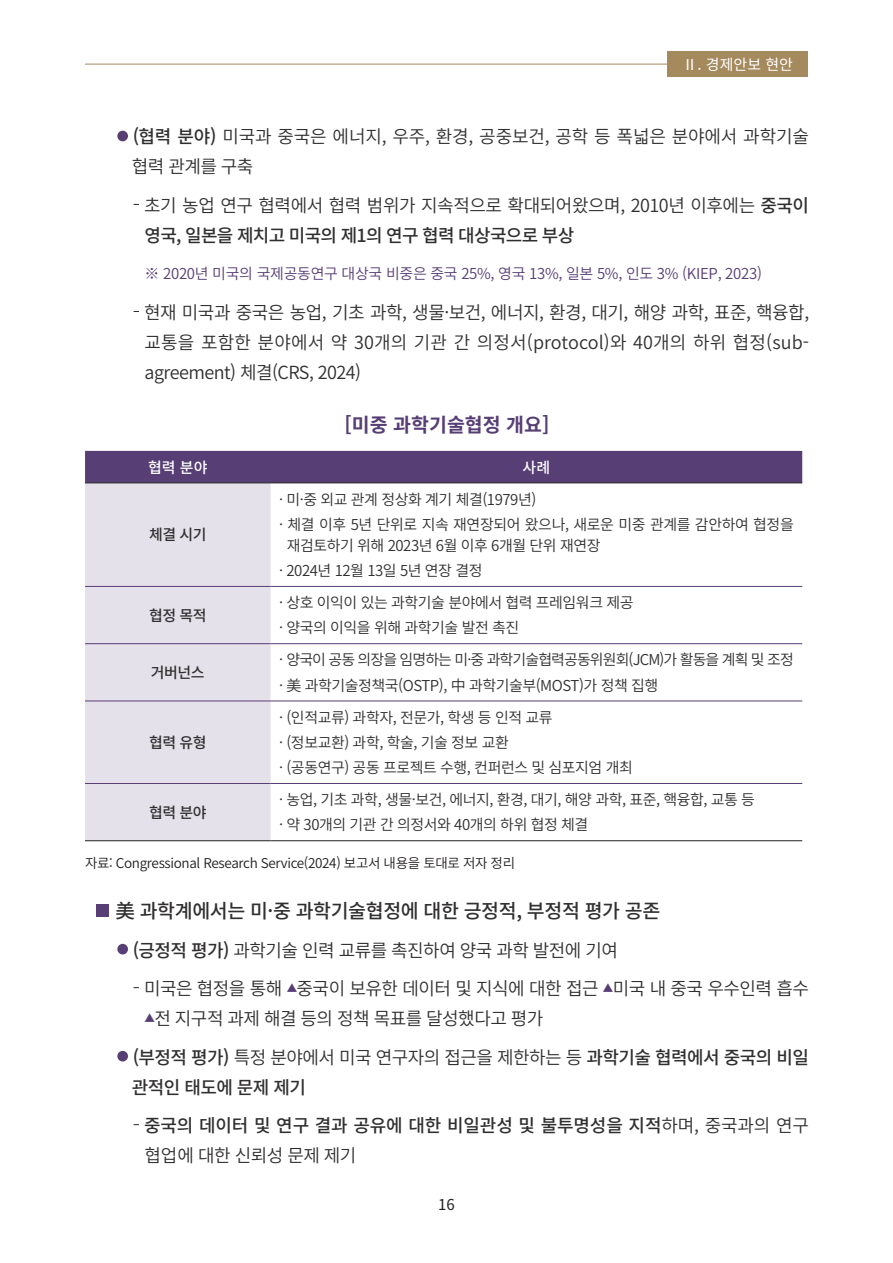
<style>
.page{position:relative;width:893px;height:1263px;background:#fff}
.page>*{position:absolute;margin:0;border:0;box-sizing:border-box;transform-origin:0 0}
.네모_글씨{font:500 19.5px "Noto Sans CJ Kkr";letter-spacing:-.02em;color:#312f30}
.그림설명{font:700 19.5px "Noto Sans CJ Kkr";color:#573e75}
.선_글씨{font:600 18px/30px "Noto Sans CJ Kkr";letter-spacing:-.025em;color:#312f30}
.동그라미_글씨{font:500 18px/30px "Noto Sans CJ Kkr";letter-spacing:-.03em;color:#312f30}
.선_글씨-2{font:500 18px/30px "Noto Sans CJ Kkr";letter-spacing:-.01em;color:#312f30}
.동그라미_글씨-2{font:600 18px/30px "Noto Sans CJ Kkr";letter-spacing:-.01em;color:#312f30}
.동그라미_글씨-3{font:600 18px "Noto Sans CJ Kkr";letter-spacing:-.03em;color:#312f30}
.t1{font:600 15px/21px "Noto Sans CJ Kkr";letter-spacing:-.03em;color:#312f30}
.동그라미{font:600 15px "Noto Sans CJ Kkr";letter-spacing:-.02em;color:#573e75}
.t2{font:600 15px "Noto Sans CJ Kkr";letter-spacing:-.06em;color:#312f30}
.t3{font:500 15px "Noto Sans CJ Kkr";letter-spacing:-.03em;color:#312f30}
.t4{font:15px "Noto Sans CJ Kkr";color:#fff}
.t5{font:500 15px "Noto Sans CJ Kkr";color:#fff}
.t6{font:15px "Noto Sans CJ Kkr";color:#231f20}
.자료{font:600 13.5px "Noto Sans CJ Kkr";letter-spacing:-.025em;color:#231f20}
.s1{font-weight:500}
.s2{font-weight:600}
</style>
<div class="page">
<hr style="left:85px;top:64px;width:723px;height:1px;background:#a58a5e">
<div style="left:668px;top:52px;width:140px;height:25px;background:#a58a5e"></div>
<div style="left:117px;top:131px;width:11px;height:10px;background:#573e75;border-radius:50%"></div>
<div style="left:85px;top:451px;width:717px;height:32px;background:#573e75"></div>
<div style="left:85px;top:484px;width:186px;height:356px;background:#e5e1ea"></div>
<hr style="left:85px;top:483px;width:186px;height:1px;background:#231f20">
<hr style="left:271px;top:483px;width:531px;height:1px;background:#231f20">
<hr style="left:85px;top:840px;width:186px;height:1px;background:#231f20">
<hr style="left:271px;top:840px;width:531px;height:1px;background:#231f20">
<hr style="left:85px;top:586px;width:186px;height:1px;background:#573e75">
<hr style="left:271px;top:586px;width:531px;height:1px;background:#573e75">
<hr style="left:85px;top:643px;width:186px;height:1px;background:#573e75">
<hr style="left:271px;top:643px;width:531px;height:1px;background:#573e75">
<hr style="left:85px;top:701px;width:186px;height:1px;background:#573e75">
<hr style="left:271px;top:701px;width:531px;height:1px;background:#573e75">
<hr style="left:85px;top:783px;width:186px;height:1px;background:#573e75">
<hr style="left:271px;top:783px;width:531px;height:1px;background:#573e75">
<div style="left:96px;top:904px;width:12px;height:13px;background:#573e75"></div>
<div style="left:117px;top:944px;width:11px;height:10px;background:#573e75;border-radius:50%"></div>
<div style="left:117px;top:1051px;width:11px;height:10px;background:#573e75;border-radius:50%"></div>
<p class="t4" style="left:683px;top:56px;width:112px">Ⅱ. 경제안보 현안</p>
<p class="동그라미_글씨-2" style="left:132px;top:122px;width:679px"><span class="s1">(협력 분야)</span> 미국과 중국은 에너지, 우주, 환경, 공중보건, 공학 등 폭넓은 분야에서 과학기술 협력 관계를 구축</p>
<p class="선_글씨" style="left:144px;top:191px;width:666px">초기 농업 연구 협력에서 협력 범위가 지속적으로 확대되어왔으며, 2010년 이후에는 <span class="s1">중국이 영국, 일본을 제치고 미국의 제1의 연구 협력 대상국으로 부상</span></p>
<p class="동그라미" style="left:145px;top:265px;width:619px">※ 2020년 미국의 국제공동연구 대상국 비중은 중국 25%, 영국 13%, 일본 5%, 인도 3% (KIEP, 2023)</p>
<p class="선_글씨" style="left:144px;top:298px;width:667px;text-align:justify">현재 미국과 중국은 농업, 기초 과학, 생물·보건, 에너지, 환경, 대기, 해양 과학, 표준, 핵융합, 교통을 포함한 분야에서 약 30개의 기관 간 의정서(protocol)와 40개의 하위 협정(sub&shy;agreement) 체결(CRS, 2024)</p>
<p class="그림설명" style="left:344px;top:413px;width:207px">[미중 과학기술협정 개요]</p>
<p class="t5" style="left:148px;top:459px;width:61px">협력 분야</p>
<p class="t5" style="left:523px;top:459px;width:29px">사례</p>
<p class="t3" style="left:149px;top:526px;width:59px">체결 시기</p>
<p class="t3" style="left:149px;top:607px;width:59px">협정 목적</p>
<p class="t3" style="left:151px;top:664px;width:55px">거버넌스</p>
<p class="t3" style="left:149px;top:734px;width:59px">협력 유형</p>
<p class="t1" style="left:279px;top:489px;width:259px">· 미·중 외교 관계 정상화 계기 체결(1979년)</p>
<p class="t1" style="left:287px;top:514px;width:508px;text-indent:-8px">· 체결 이후 5년 단위로 지속 재연장되어 왔으나, 새로운 미중 관계를 감안하여 협정을 재검토하기 위해 2023년 6월 이후 6개월 단위 재연장</p>
<p class="t1" style="left:279px;top:560px;width:205px">· 2024년 12월 13일 5년 연장 결정</p>
<p class="t1" style="left:279px;top:592px;width:356px">· 상호 이익이 있는 과학기술 분야에서 협력 프레임워크 제공</p>
<p class="t1" style="left:279px;top:618px;width:242px">· 양국의 이익을 위해 과학기술 발전 촉진</p>
<p class="t2" style="left:279px;top:651px;width:516px">· 양국이 공동 의장을 임명하는 미·중 과학기술협력공동위원회(JCM)가 활동을 계획 및 조정</p>
<p class="t1" style="left:279px;top:675px;width:381px">· 美 과학기술정책국(OSTP), 中 과학기술부(MOST)가 정책 집행</p>
<p class="t1" style="left:279px;top:707px;width:275px">· (인적교류) 과학자, 전문가, 학생 등 인적 교류</p>
<p class="t1" style="left:279px;top:732px;width:231px">· (정보교환) 과학, 학술, 기술 정보 교환</p>
<p class="t1" style="left:279px;top:757px;width:355px">· (공동연구) 공동 프로젝트 수행, 컨퍼런스 및 심포지엄 개최</p>
<p class="t1" style="left:279px;top:789px;width:477px">· 농업, 기초 과학, 생물·보건, 에너지, 환경, 대기, 해양 과학, 표준, 핵융합, 교통 등</p>
<p class="t1" style="left:279px;top:815px;width:311px">· 약 30개의 기관 간 의정서와 40개의 하위 협정 체결</p>
<p class="자료" style="left:85px;top:855px;width:432px">자료: Congressional Research Service(2024) 보고서 내용을 토대로 저자 정리</p>
<p class="네모_글씨" style="left:115px;top:900px;width:546px">美 과학계에서는 미·중 과학기술협정에 대한 긍정적, 부정적 평가 공존</p>
<p class="동그라미_글씨-3" style="left:133px;top:940px;width:487px"><span class="s1">(긍정적 평가)</span> 과학기술 인력 교류를 촉진하여 양국 과학 발전에 기여</p>
<p class="선_글씨" style="left:144px;top:974px;width:666px">미국은 협정을 통해 <sup>▲</sup>중국이 보유한 데이터 및 지식에 대한 접근 <sup>▲</sup>미국 내 중국 우수인력 흡수</p>
<p class="선_글씨" style="left:145px;top:1004px;width:400px"><sup>▲</sup>전 지구적 과제 해결 등의 정책 목표를 달성했다고 평가</p>
<p class="동그라미_글씨" style="left:132px;top:1042px;width:679px">(부정적 평가) <span class="s2">특정 분야에서 미국 연구자의 접근을 제한하는 등</span> 과학기술 협력에서 중국의 비일 관적인 태도에 문제 제기</p>
<p class="선_글씨-2" style="left:144px;top:1111px;width:666px">중국의 데이터 및 연구 결과 공유에 대한 비일관성 및 불투명성을 지적<span class="s2">하며, 중국과의 연구 협업에 대한 신뢰성 문제 제기</span></p>
<p class="t3" style="left:149px;top:804px;width:59px">협력 분야</p>
<p class="t6" style="left:438px;top:1196px;width:18px">16</p>
</div>
